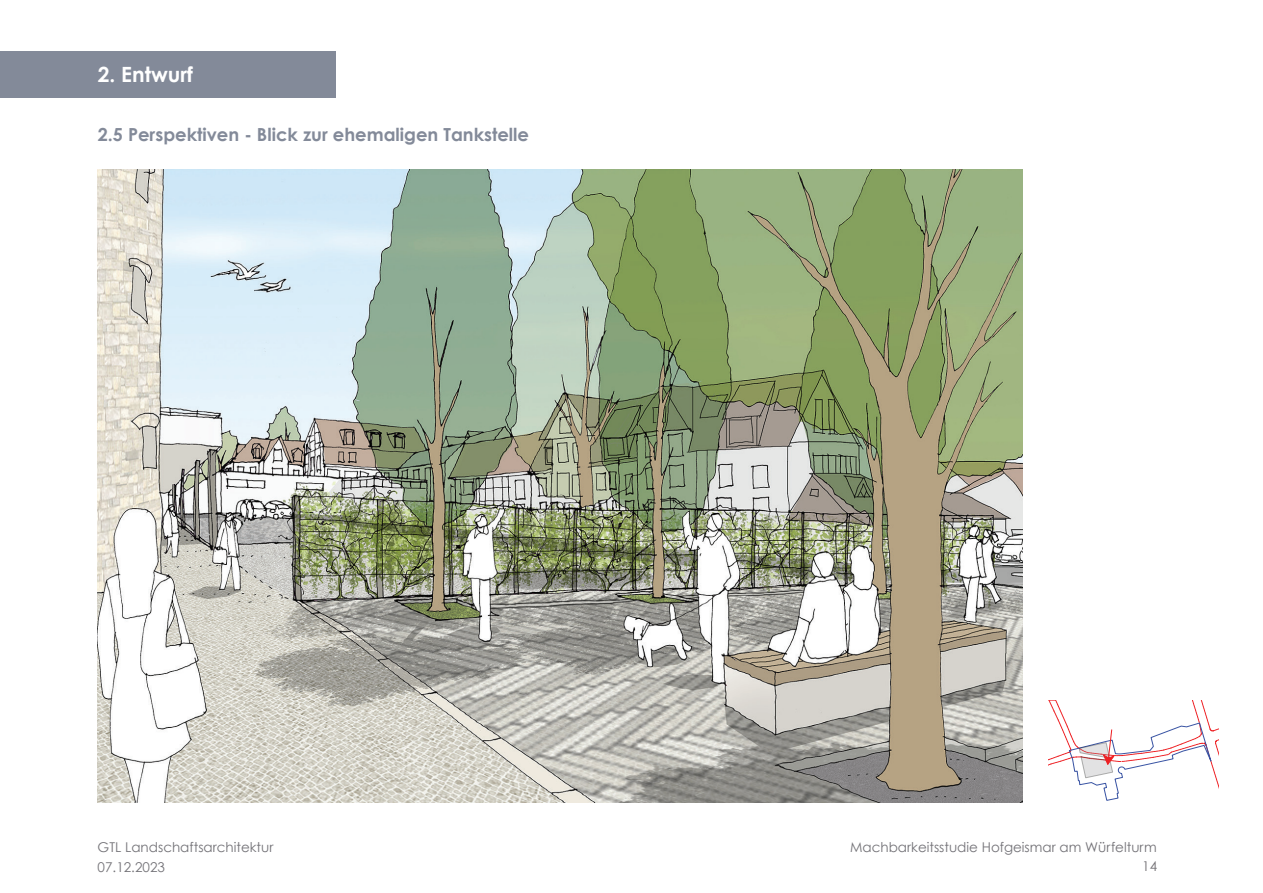
<style>
.page{position:relative;width:1263px;height:893px;background:#fff}
.page>*{position:absolute;margin:0;border:0;box-sizing:border-box;transform-origin:0 0}
.t1{font:700 21px "Century Gothic";color:#fff}
.t2{font:700 18px "Century Gothic";color:#838a99}
.t3{font:13.5px "Century Gothic";color:#737277}
.t4{font:13.5px "Century Gothic";color:#747276}
</style>
<div class="page">
<img style="left:98px;top:169px;width:925px;height:633px">
<div style="left:0;top:51px;width:336px;height:47px;background:#838a99"></div>
<svg style="left:1049px;top:701px;width:170px;height:100px"></svg>
<h1 class="t1" style="left:98px;top:61px;width:97px">2. Entwurf</h1>
<h2 class="t2" style="left:98px;top:123px;width:433px">2.5 Perspektiven - Blick zur ehemaligen Tankstelle</h2>
<p class="t3" style="left:98px;top:839px;width:177px">GTL Landschaftsarchitektur</p>
<p class="t3" style="left:850px;top:839px;width:308px">Machbarkeitsstudie Hofgeismar am Würfelturm</p>
<p class="t3" style="left:98px;top:858px;width:69px">07.12.2023</p>
<p class="t4" style="left:1142px;top:858px;width:16px">14</p>
</div>
